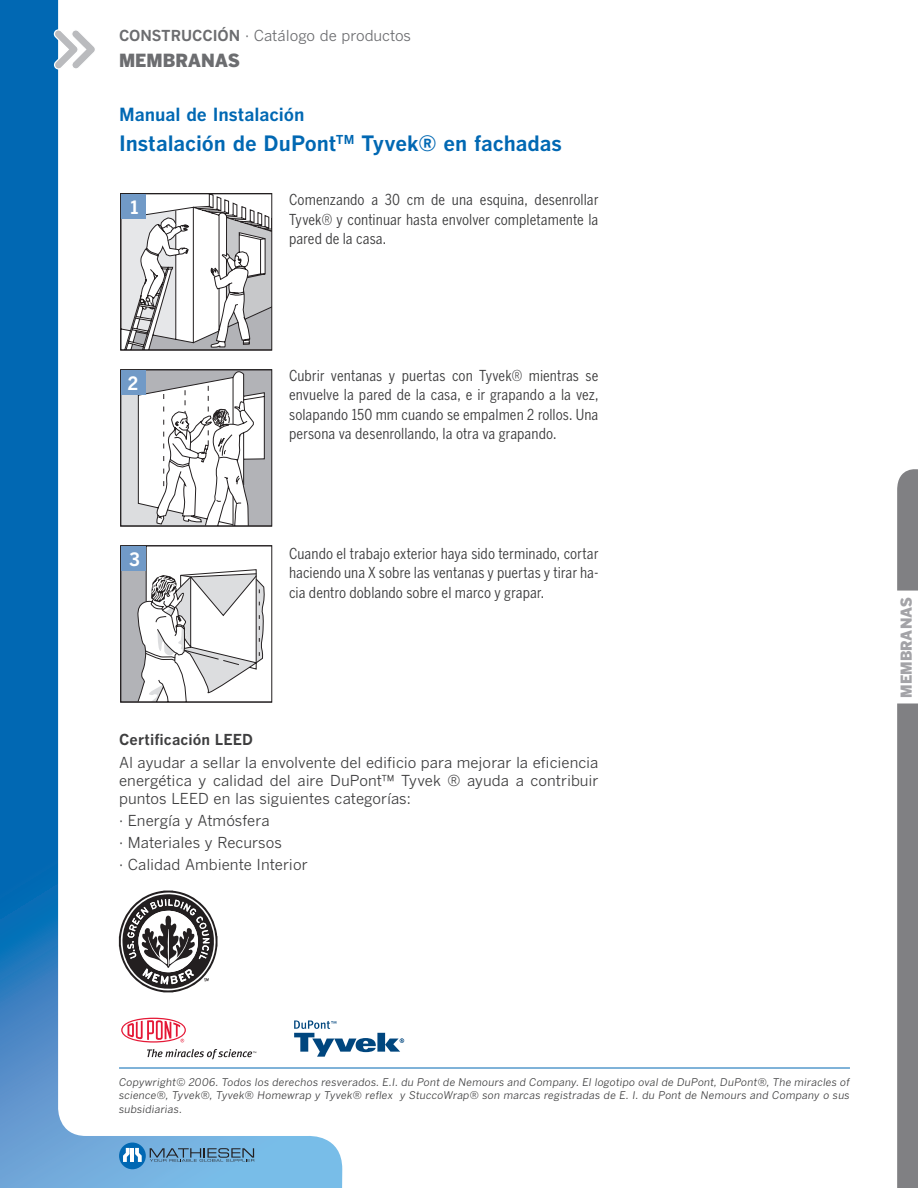
<style>
.page{position:relative;width:918px;height:1188px;background:#fff}
.page>*{position:absolute;margin:0;border:0;box-sizing:border-box;transform-origin:0 0}
.t1{font:700 21px "Benton Gothic";letter-spacing:-.005em;color:#0168b3}
.t2{font:700 18.3px "Benton Gothic";color:#fff}
.t3{font:700 18px "Benton Gothic";color:#0168b3}
.t4{font:900 18px "Benton Gothic";color:#6c6d70}
.t5{font:condensed 15px/19.5px "Benton Gothic";color:#3e3e3f;text-align:justify}
.t6{font:15px/18px "Benton Gothic";color:#3e3e3f;text-align:justify}
.t7{font:15px "Benton Gothic";color:#6c6d70}
.t8{font:700 15px "Benton Gothic";letter-spacing:.005em;color:#3e3e3f}
.t9{font:900 15px "Benton Gothic";letter-spacing:-.005em;color:#a3a3a7}
.t10{font:italic 10.5px/13.5px "Benton Gothic";letter-spacing:.02em;color:#3e3e3f;text-align:justify}
.s1{font-weight:700}
</style>
<div class="page">
<svg style="left:0;top:0;width:342px;height:1188px"></svg>
<svg style="left:150px;top:1148px;width:104px;height:14px"></svg>
<div style="left:119px;top:1143px;width:27px;height:26px;background:#0168b3;border-radius:50%"></div>
<svg style="left:123px;top:1148px;width:19px;height:14px"></svg>
<hr style="left:130px;top:1148px;width:4px;height:14px;background:#fff">
<svg style="left:897px;top:469px;width:21px;height:122px;background:#848487"></svg>
<div style="left:897px;top:703px;width:21px;height:485px;background:#808083"></div>
<svg style="left:53px;top:29px;width:44px;height:41px"></svg>
<svg style="left:122px;top:195px;width:148px;height:153px"></svg>
<div style="left:120px;top:193px;width:152px;height:157px;border:1px solid #231f20"></div>
<div style="left:121px;top:194px;width:25px;height:25px;background:#719ac7"></div>
<svg style="left:122px;top:371px;width:148px;height:154px"></svg>
<div style="left:120px;top:369px;width:152px;height:158px;border:1px solid #231f20"></div>
<div style="left:121px;top:370px;width:25px;height:25px;background:#719ac7"></div>
<svg style="left:121px;top:543px;width:151px;height:158px"></svg>
<div style="left:120px;top:545px;width:152px;height:158px;border:1px solid #231f20"></div>
<div style="left:121px;top:546px;width:25px;height:25px;background:#719ac7"></div>
<svg style="left:119px;top:891px;width:99px;height:101px"></svg>
<hr style="left:119px;top:1068px;width:731px;height:1px;background:#0168b3">
<svg style="left:121px;top:1018px;width:65px;height:25px"></svg>
<svg style="left:147px;top:1049px;width:109px;height:10px"></svg>
<svg style="left:294px;top:1020px;width:110px;height:37px"></svg>
<p class="t7" style="left:119px;top:26px;width:294px"><span class="s1">CONSTRUCCIÓN</span> · Catálogo de productos</p>
<p class="t4" style="left:119px;top:49px;width:122px">MEMBRANAS</p>
<p class="t3" style="left:119px;top:103px;width:187px">Manual de Instalación</p>
<h1 class="t1" style="left:119px;top:131px;width:445px">Instalación de DuPont<sup>TM</sup> Tyvek® en fachadas</h1>
<p class="t5" style="left:289px;top:190px;width:311px">Comenzando a 30 cm de una esquina, desenrollar Tyvek® y continuar hasta envolver completamente la pared de la casa.</p>
<p class="t2" style="left:130px;top:196px;width:10px">1</p>
<p class="t2" style="left:128px;top:372px;width:12px">2</p>
<p class="t2" style="left:129px;top:548px;width:12px">3</p>
<p class="t5" style="left:289px;top:365px;width:311px">Cubrir ventanas y puertas con Tyvek® mientras se envuelve la pared de la casa, e ir grapando a la vez, solapando 150 mm cuando se empalmen 2 rollos. Una persona va desenrollando, la otra va grapando.</p>
<p class="t5" style="left:289px;top:544px;width:311px">Cuando el trabajo exterior haya sido terminado, cortar haciendo una X sobre las ventanas y puertas y tirar ha&shy;cia dentro doblando sobre el marco y grapar.</p>
<p class="t8" style="left:119px;top:730px;width:136px">Certificación LEED</p>
<p class="t6" style="left:119px;top:753px;width:481px">Al ayudar a sellar la envolvente del edificio para mejorar la eficiencia energética y calidad del aire DuPont™ Tyvek ® ayuda a contribuir puntos LEED en las siguientes categorías:</p>
<p class="t6" style="left:119px;top:809px;width:190px;line-height:22.2px;text-align:left">· Energía y Atmósfera<br>· Materiales y Recursos<br>· Calidad Ambiente Interior</p>
<p class="t9" style="left:897px;top:698px;width:102px;rotate:-90deg">MEMBRANAS</p>
<p class="t10" style="left:119px;top:1075px;width:732px">Copywright© 2006. Todos los derechos resverados. E.I. du Pont de Nemours and Company. El logotipo oval de DuPont, DuPont®, The miracles of science®, Tyvek®, Tyvek® Homewrap y Tyvek® reflex y StuccoWrap® son marcas registradas de E. I. du Pont de Nemours and Company o sus subsidiarias.</p>
</div>
